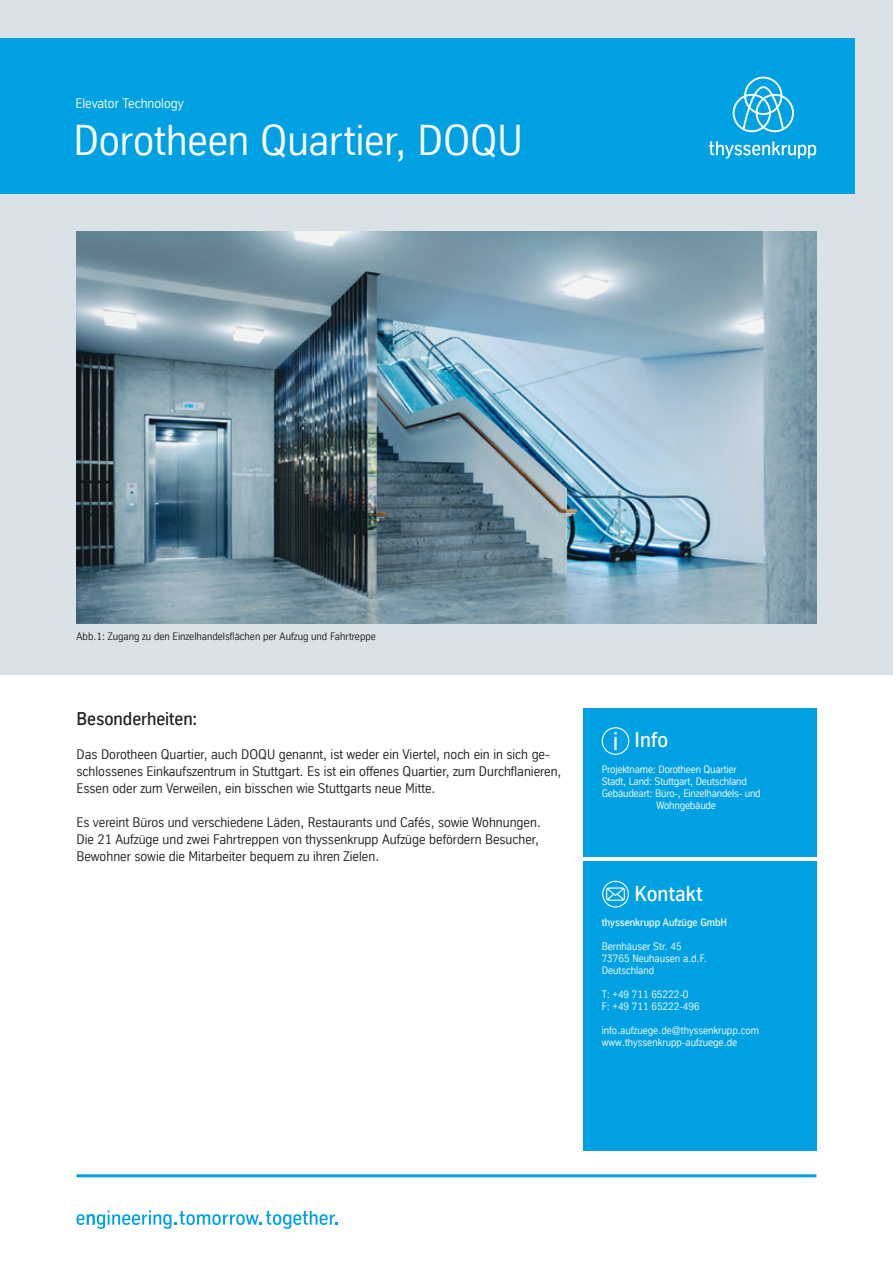
<style>
.page{position:relative;width:893px;height:1263px;background:#fff}
.page>*{position:absolute;margin:0;border:0;box-sizing:border-box;transform-origin:0 0}
.t1{font:42px "TK Type";color:#fff}
.t2{font:500 21px "TK Type";letter-spacing:.005em;color:#fff}
.t3{font:500 18px "TK Type";color:#231f20}
.t4{font:13.5px/17px "TK Type";color:#231f20}
.t5{font:13.5px "TK Type";color:#fff}
.t6{font:10.5px/12px "TK Type";color:#fff}
.t7{font:10.5px "TK Type";color:#231f20}
.t8{font:500 10.5px "TK Type";color:#fff}
</style>
<div class="page">
<div style="left:0;top:0;width:893px;height:674px;background:#dae2e7"></div>
<div style="left:0;top:38px;width:855px;height:155px;background:#00a1e3"></div>
<svg style="left:733px;top:77px;width:61px;height:55px"></svg>
<svg style="left:709px;top:141px;width:107px;height:18px"></svg>
<svg style="left:76px;top:1210px;width:261px;height:19px"></svg>
<hr style="left:77px;top:1174px;width:739px;height:3px;background:#00a1e3">
<div style="left:583px;top:708px;width:233px;height:149px;background:#00a1e3"></div>
<svg style="left:602px;top:727px;width:27px;height:28px"></svg>
<div style="left:583px;top:861px;width:233px;height:289px;background:#00a1e3"></div>
<svg style="left:602px;top:881px;width:27px;height:26px"></svg>
<img style="left:77px;top:232px;width:739px;height:391px">
<p class="t5" style="left:75px;top:96px;width:110px">Elevator Technology</p>
<h1 class="t1" style="left:73px;top:117px;width:451px">Dorotheen Quartier, DOQU</h1>
<p class="t7" style="left:77px;top:630px;width:301px">Abb.1: Zugang zu den Einzelhandelsflächen per Aufzug und Fahrtreppe</p>
<h3 class="t3" style="left:77px;top:709px;width:122px">Besonderheiten:</h3>
<p class="t4" style="left:77px;top:746px;width:486px">Das Dorotheen Quartier, auch DOQU genannt, ist weder ein Viertel, noch ein in sich ge&shy;schlossenes Einkaufszentrum in Stuttgart. Es ist ein offenes Quartier, zum Durchflanieren,<br>Essen oder zum Verweilen, ein bisschen wie Stuttgarts neue Mitte.</p>
<p class="t4" style="left:77px;top:814px;width:466px">Es vereint Büros und verschiedene Läden, Restaurants und Cafés, sowie Wohnungen.<br>Die 21 Aufzüge und zwei Fahrtreppen von thyssenkrupp Aufzüge befördern Besucher,<br>Bewohner sowie die Mitarbeiter bequem zu ihren Zielen.</p>
<h2 class="t2" style="left:635px;top:728px;width:35px">Info</h2>
<p class="t6" style="left:602px;top:763px;width:137px">Projektname: Dorotheen Quartier</p>
<p class="t6" style="left:602px;top:775px;width:147px">Stadt, Land: Stuttgart, Deutschland</p>
<p class="t6" style="left:602px;top:787px;width:160px">Gebäudeart: Büro-, Einzelhandels- und</p>
<p class="t6" style="left:657px;top:799px;width:61px">Wohngebäude</p>
<h2 class="t2" style="left:635px;top:881px;width:70px">Kontakt</h2>
<p class="t8" style="left:602px;top:916px;width:127px">thyssenkrupp Aufzüge GmbH</p>
<p class="t6" style="left:602px;top:940px;width:106px">Bernhäuser Str. 45<br>73765 Neuhausen a.d.F.<br>Deutschland</p>
<p class="t6" style="left:602px;top:988px;width:99px">T: +49 711 65222-0<br>F: +49 711 65222-496</p>
<p class="t6" style="left:602px;top:1024px;width:159px">info.aufzuege.de@thyssenkrupp.com www.thyssenkrupp-aufzuege.de</p>
</div>
